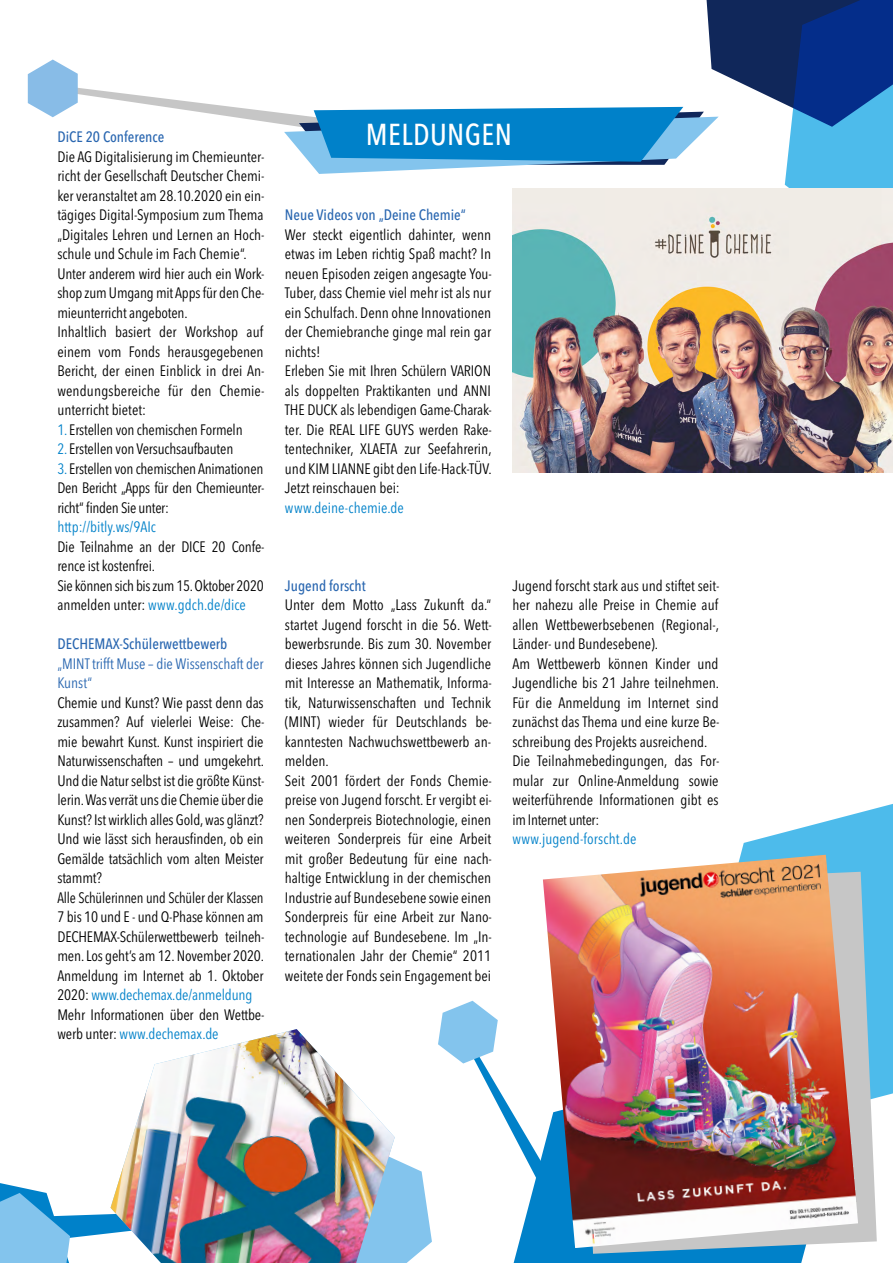
<style>
.page{position:relative;width:893px;height:1263px;background:#fff}
.page>*{position:absolute;margin:0;border:0;box-sizing:border-box;transform-origin:0 0}
.Überschrift{font:500 condensed 30px "Avenir Next LT";letter-spacing:.015em;color:#fff}
.Fließtext{font:condensed 15px/19.5px "Avenir Next LT";letter-spacing:-.01em;color:#000;text-align:justify}
.Fließtext-2{font:condensed 15px/19.5px "Avenir Next LT";letter-spacing:-.01em;color:#000;text-align:justify;scale:.95 1}
.Fließtext-3{font:500 condensed 15px "Avenir Next LT";color:#2966b0}
.Fließtext-4{font:condensed 15px "Avenir Next LT";color:#0081c9}
.Fließtext-5{font:condensed 15px/19.5px "Avenir Next LT";color:#2966b0}
.s1{color:#0081c9}
</style>
<div class="page">
<svg style="left:28px;top:0;width:865px;height:189px"></svg>
<svg style="left:740px;top:804px;width:153px;height:294px;fill:#4dbbeb"></svg>
<div style="left:595px;top:1254px;width:209px;height:9px;background:#0081c9"></div>
<svg style="left:595px;top:872px;width:282px;height:382px;background:#95c2d7"></svg>
<img style="left:512px;top:189px;width:381px;height:283px">
<svg style="left:0;top:1183px;width:111px;height:80px"></svg>
<svg style="left:395px;top:1159px;width:37px;height:104px"></svg>
<img style="left:111px;top:1029px;width:284px;height:234px">
<svg style="left:438px;top:1001px;width:157px;height:262px"></svg>
<img style="left:543px;top:855px;width:315px;height:393px">
<p class="Fließtext-3" style="left:57px;top:128px;width:108px">DiCE 20 Conference</p>
<p class="Überschrift" style="left:366px;top:117px;width:148px">MELDUNGEN</p>
<p class="Fließtext" style="left:57px;top:147px;width:209px">Die AG Digitalisierung im Chemieunter&shy;richt der Gesellschaft Deutscher Chemi&shy;ker veranstaltet am 28.10.2020 ein ein&shy;tägiges Digital-Symposium zum Thema „Digitales Lehren und Lernen an Hoch&shy;schule und Schule im Fach Chemie“.</p>
<p class="Fließtext" style="left:57px;top:264px;width:209px">Unter anderem wird hier auch ein Work&shy;shop zum Umgang mit Apps für den Che&shy;mieunterricht angeboten.</p>
<p class="Fließtext" style="left:57px;top:322px;width:209px">Inhaltlich basiert der Workshop auf einem vom Fonds herausgegebenen Bericht, der einen Einblick in drei An&shy;wendungsbereiche für den Chemie&shy;unterricht bietet:</p>
<p class="Fließtext" style="left:57px;top:420px;width:187px"><span class="s1">1.</span> Erstellen von chemischen Formeln</p>
<p class="Fließtext" style="left:57px;top:439px;width:177px"><span class="s1">2.</span> Erstellen von Versuchsaufbauten</p>
<p class="Fließtext" style="left:57px;top:459px;width:207px"><span class="s1">3.</span> Erstellen von chemischen Animationen</p>
<p class="Fließtext" style="left:57px;top:478px;width:209px">Den Bericht „Apps für den Chemieunter&shy;richt“ finden Sie unter:</p>
<p class="Fließtext-4" style="left:57px;top:518px;width:100px">http://bitly.ws/9AIc</p>
<p class="Fließtext" style="left:57px;top:537px;width:209px">Die Teilnahme an der DICE 20 Confe&shy;rence ist kostenfrei.</p>
<p class="Fließtext" style="left:57px;top:576px;width:208px">Sie können sich bis zum 15. Oktober 2020 anmelden unter: <span class="s1">www.gdch.de/dice</span></p>
<p class="Fließtext-3" style="left:285px;top:206px;width:183px">Neue Videos von „Deine Chemie“</p>
<p class="Fließtext" style="left:285px;top:225px;width:209px">Wer steckt eigentlich dahinter, wenn etwas im Leben richtig Spaß macht? In neuen Episoden zeigen angesagte You-Tuber, dass Chemie viel mehr ist als nur ein Schulfach. Denn ohne Innovationen der Chemiebranche ginge mal rein gar nichts!</p>
<p class="Fließtext" style="left:285px;top:361px;width:209px">Erleben Sie mit Ihren Schülern VARION als doppelten Praktikanten und ANNI THE DUCK als lebendigen Game-Charak&shy;ter. Die REAL LIFE GUYS werden Rake&shy;tentechniker, XLAETA zur Seefahrerin, und KIM LIANNE gibt den Life-Hack-TÜV.<br>Jetzt reinschauen bei:</p>
<p class="Fließtext-4" style="left:285px;top:498px;width:121px">www.deine-chemie.de</p>
<p class="Fließtext-3" style="left:285px;top:576px;width:82px">Jugend forscht</p>
<p class="Fließtext" style="left:285px;top:595px;width:209px">Unter dem Motto „Lass Zukunft da.“ startet Jugend forscht in die 56. Wett&shy;bewerbsrunde. Bis zum 30. November dieses Jahres können sich Jugendliche mit Interesse an Mathematik, Informa&shy;tik, Naturwissenschaften und Technik (MINT) wieder für Deutschlands be&shy;kanntesten Nachwuchswettbewerb an&shy;melden.</p>
<p class="Fließtext" style="left:285px;top:771px;width:209px">Seit 2001 fördert der Fonds Chemie&shy;preise von Jugend forscht. Er vergibt ei&shy;nen Sonderpreis Biotechnologie, einen weiteren Sonderpreis für eine Arbeit mit großer Bedeutung für eine nach&shy;haltige Entwicklung in der chemischen Industrie auf Bundesebene sowie einen Sonderpreis für eine Arbeit zur Nano&shy;technologie auf Bundesebene. Im „In&shy;ternationalen Jahr der Chemie“ 2011 weitete der Fonds sein Engagement bei</p>
<p class="Fließtext" style="left:512px;top:576px;width:209px">Jugend forscht stark aus und stiftet seit&shy;her nahezu alle Preise in Chemie auf allen Wettbewerbsebenen (Regional-, Länder- und Bundesebene).</p>
<p class="Fließtext" style="left:512px;top:654px;width:209px">Am Wettbewerb können Kinder und Jugendliche bis 21 Jahre teilnehmen.<br>Für die Anmeldung im Internet sind zunächst das Thema und eine kurze Be&shy;schreibung des Projekts ausreichend.</p>
<p class="Fließtext" style="left:512px;top:751px;width:209px">Die Teilnahmebedingungen, das For&shy;mular zur Online-Anmeldung sowie weiterführende Informationen gibt es im Internet unter:</p>
<p class="Fließtext-4" style="left:512px;top:830px;width:125px">www.jugend-forscht.de</p>
<p class="Fließtext-3" style="left:57px;top:635px;width:172px">DECHEMAX-Schülerwettbewerb</p>
<p class="Fließtext-5" style="left:57px;top:654px;width:208px">„MINT trifft Muse – die Wissenschaft der<br>Kunst“</p>
<p class="Fließtext" style="left:57px;top:693px;width:209px">Chemie und Kunst? Wie passt denn das zusammen? Auf vielerlei Weise: Che&shy;mie bewahrt Kunst. Kunst inspiriert die Naturwissenschaften – und umgekehrt.<br>Und die Natur selbst ist die größte Künst&shy;lerin. Was verrät uns die Chemie über die Kunst? Ist wirklich alles Gold, was glänzt?<br>Und wie lässt sich herausfinden, ob ein Gemälde tatsächlich vom alten Meister stammt?</p>
<p class="Fließtext-2" style="left:57px;top:888px;width:220px">Alle Schülerinnen und Schüler der Klassen 7 bis 10 und E - und Q-Phase können am DECHEMAX-Schülerwettbewerb teilneh&shy;men. Los geht’s am 12. November 2020.</p>
<p class="Fließtext" style="left:57px;top:966px;width:208px">Anmeldung im Internet ab 1. Oktober<br>2020: <span class="s1">www.dechemax.de/anmeldung</span></p>
<p class="Fließtext" style="left:57px;top:1005px;width:209px">Mehr Informationen über den Wettbe&shy;werb unter: <span class="s1">www.dechemax.de</span></p>
</div>
